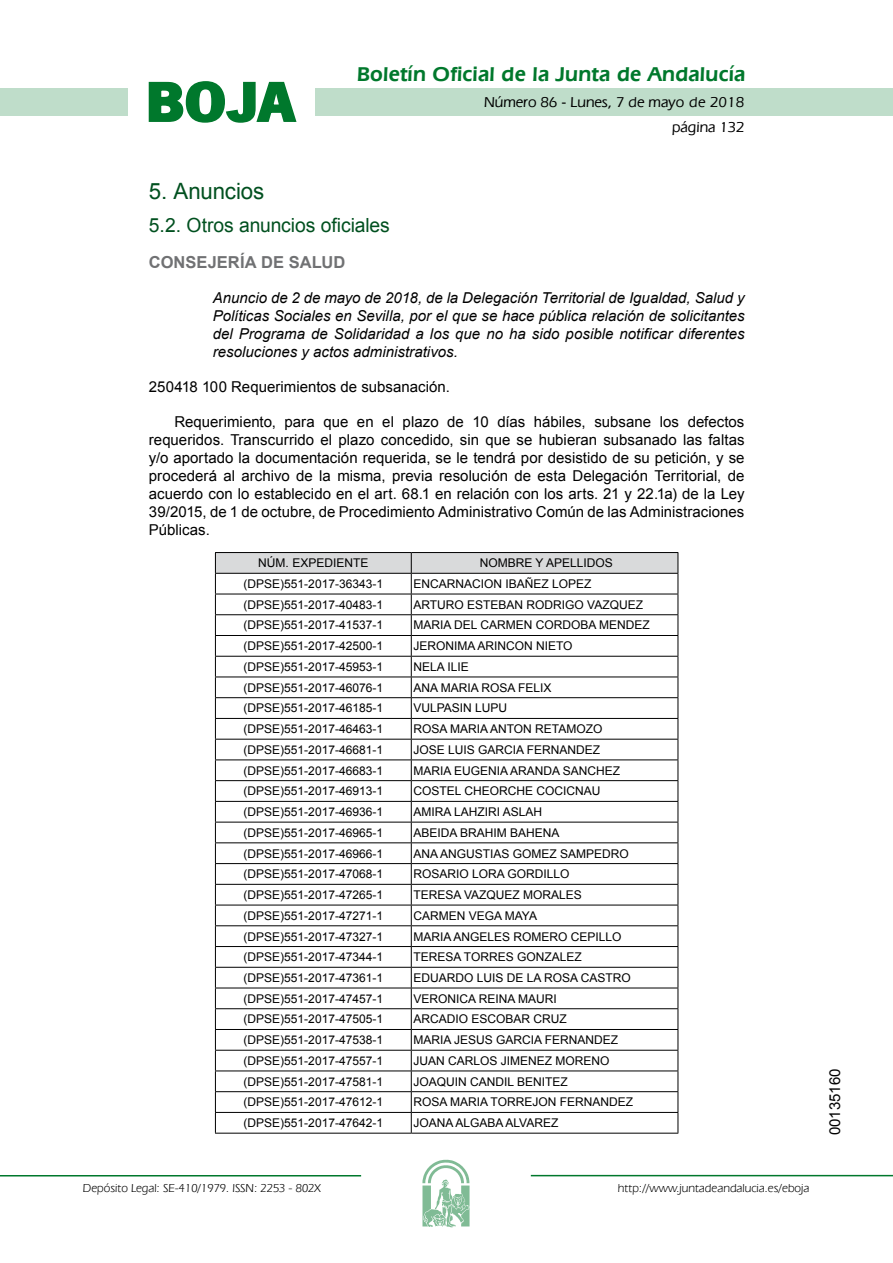
<style>
.page{position:relative;width:893px;height:1263px;background:#fff}
.page>*{position:absolute;margin:0;border:0;box-sizing:border-box;transform-origin:0 0}
.t1{font:700 57.75px "News Got T";color:#00782c;scale:1.14 1}
.t2{font:22.5px "Arial";letter-spacing:-.005em;color:#00501f}
.t3{font:600 21px "Eras IT Cby BT";letter-spacing:.01em;color:#00782c}
.t4{font:19.5px "Arial";letter-spacing:-.005em;color:#00501f}
.t5{font:700 16.5px "Arial";letter-spacing:.005em;color:#707173}
.t6{font:15px/18px "Arial";color:#000;text-align:justify}
.t7{font:italic 15px/18px "Arial";color:#000;text-align:justify}
.t8{font:500 15px/24.5px "Eras IT Cby BT";color:#000;text-align:right}
.t9{font:12px "Arial";color:#000}
.t10{font:12px "Eras IT Cby BT";color:#000}
</style>
<div class="page">
<div style="left:315px;top:88px;width:577px;height:28px;background:#bfddca"></div>
<div style="left:0;top:88px;width:128px;height:28px;background:#bfddca"></div>
<hr style="left:0;top:1175px;width:361px;height:2px;background:#00782c">
<svg style="left:422px;top:1159px;width:47px;height:68px"></svg>
<hr style="left:531px;top:1175px;width:361px;height:1px;background:#00782c">
<svg style="left:148px;top:81px;width:149px;height:42px"></svg>
<hr style="left:215px;top:552px;width:196px;height:1px;background:#000">
<hr style="left:411px;top:552px;width:267px;height:1px;background:#000">
<svg style="left:215px;top:553px;width:463px;height:580px"></svg>
<hr style="left:215px;top:1133px;width:196px;height:1px;background:#000">
<hr style="left:411px;top:1133px;width:267px;height:1px;background:#000">
<h1 class="t1" style="left:145px;top:68px;width:133px">BOJA</h1>
<h3 class="t3" style="left:357px;top:62px;width:390px">Boletín Oficial de la Junta de Andalucía</h3>
<p class="t8" style="left:484px;top:90px;width:262px">Número 86 - Lunes, 7 de mayo de 2018 página 132</p>
<h2 class="t2" style="left:149px;top:177px;width:117px">5. Anuncios</h2>
<h3 class="t4" style="left:149px;top:212px;width:242px">5.2. Otros anuncios oficiales</h3>
<h3 class="t5" style="left:149px;top:251px;width:198px">CONSEJERÍA DE SALUD</h3>
<p class="t7" style="left:213px;top:289px;width:533px">Anuncio de 2 de mayo de 2018, de la Delegación Territorial de Igualdad, Salud y Políticas Sociales en Sevilla, por el que se hace pública relación de solicitantes del Programa de Solidaridad a los que no ha sido posible notificar diferentes resoluciones y actos administrativos.</p>
<p class="t6" style="left:149px;top:378px;width:302px">250418 100 Requerimientos de subsanación.</p>
<p class="t6" style="left:149px;top:413px;width:597px;text-indent:26px">Requerimiento, para que en el plazo de 10 días hábiles, subsane los defectos requeridos. Transcurrido el plazo concedido, sin que se hubieran subsanado las faltas y/o aportado la documentación requerida, se le tendrá por desistido de su petición, y se procederá al archivo de la misma, previa resolución de esta Delegación Territorial, de acuerdo con lo establecido en el art. 68.1 en relación con los arts. 21 y 22.1a) de la Ley 39/2015, de 1 de octubre, de Procedimiento Administrativo Común de las Administraciones Públicas.</p>
<p class="t9" style="left:258px;top:555px;width:112px">NÚM. EXPEDIENTE</p>
<p class="t9" style="left:480px;top:555px;width:134px">NOMBRE Y APELLIDOS</p>
<p class="t9" style="left:243px;top:576px;width:141px">(DPSE)551-2017-36343-1</p>
<p class="t9" style="left:413px;top:576px;width:180px">ENCARNACION IBAÑEZ LOPEZ</p>
<p class="t9" style="left:243px;top:597px;width:141px">(DPSE)551-2017-40483-1</p>
<p class="t9" style="left:413px;top:597px;width:231px">ARTURO ESTEBAN RODRIGO VAZQUEZ</p>
<p class="t9" style="left:243px;top:617px;width:141px">(DPSE)551-2017-41537-1</p>
<p class="t9" style="left:413px;top:617px;width:238px">MARIA DEL CARMEN CORDOBA MENDEZ</p>
<p class="t9" style="left:243px;top:638px;width:141px">(DPSE)551-2017-42500-1</p>
<p class="t9" style="left:413px;top:638px;width:161px">JERONIMA ARINCON NIETO</p>
<p class="t9" style="left:243px;top:659px;width:141px">(DPSE)551-2017-45953-1</p>
<p class="t9" style="left:413px;top:659px;width:57px">NELA ILIE</p>
<p class="t9" style="left:243px;top:680px;width:141px">(DPSE)551-2017-46076-1</p>
<p class="t9" style="left:413px;top:680px;width:140px">ANA MARIA ROSA FELIX</p>
<p class="t9" style="left:243px;top:700px;width:141px">(DPSE)551-2017-46185-1</p>
<p class="t9" style="left:413px;top:700px;width:95px">VULPASIN LUPU</p>
<p class="t9" style="left:243px;top:721px;width:141px">(DPSE)551-2017-46463-1</p>
<p class="t9" style="left:413px;top:721px;width:190px">ROSA MARIA ANTON RETAMOZO</p>
<p class="t9" style="left:243px;top:742px;width:141px">(DPSE)551-2017-46681-1</p>
<p class="t9" style="left:413px;top:742px;width:188px">JOSE LUIS GARCIA FERNANDEZ</p>
<p class="t9" style="left:243px;top:763px;width:141px">(DPSE)551-2017-46683-1</p>
<p class="t9" style="left:413px;top:763px;width:208px">MARIA EUGENIA ARANDA SANCHEZ</p>
<p class="t9" style="left:243px;top:783px;width:141px">(DPSE)551-2017-46913-1</p>
<p class="t9" style="left:413px;top:783px;width:188px">COSTEL CHEORCHE COCICNAU</p>
<p class="t9" style="left:243px;top:804px;width:141px">(DPSE)551-2017-46936-1</p>
<p class="t9" style="left:413px;top:804px;width:130px">AMIRA LAHZIRI ASLAH</p>
<p class="t9" style="left:243px;top:825px;width:141px">(DPSE)551-2017-46965-1</p>
<p class="t9" style="left:413px;top:825px;width:148px">ABEIDA BRAHIM BAHENA</p>
<p class="t9" style="left:243px;top:846px;width:141px">(DPSE)551-2017-46966-1</p>
<p class="t9" style="left:413px;top:846px;width:217px">ANA ANGUSTIAS GOMEZ SAMPEDRO</p>
<p class="t9" style="left:243px;top:866px;width:141px">(DPSE)551-2017-47068-1</p>
<p class="t9" style="left:413px;top:866px;width:158px">ROSARIO LORA GORDILLO</p>
<p class="t9" style="left:243px;top:887px;width:141px">(DPSE)551-2017-47265-1</p>
<p class="t9" style="left:413px;top:887px;width:170px">TERESA VAZQUEZ MORALES</p>
<p class="t9" style="left:243px;top:908px;width:141px">(DPSE)551-2017-47271-1</p>
<p class="t9" style="left:413px;top:908px;width:125px">CARMEN VEGA MAYA</p>
<p class="t9" style="left:243px;top:928px;width:141px">(DPSE)551-2017-47327-1</p>
<p class="t9" style="left:413px;top:928px;width:210px">MARIA ANGELES ROMERO CEPILLO</p>
<p class="t9" style="left:243px;top:949px;width:141px">(DPSE)551-2017-47344-1</p>
<p class="t9" style="left:413px;top:949px;width:170px">TERESA TORRES GONZALEZ</p>
<p class="t9" style="left:243px;top:970px;width:141px">(DPSE)551-2017-47361-1</p>
<p class="t9" style="left:413px;top:970px;width:219px">EDUARDO LUIS DE LA ROSA CASTRO</p>
<p class="t9" style="left:243px;top:991px;width:141px">(DPSE)551-2017-47457-1</p>
<p class="t9" style="left:413px;top:991px;width:145px">VERONICA REINA MAURI</p>
<p class="t9" style="left:243px;top:1011px;width:141px">(DPSE)551-2017-47505-1</p>
<p class="t9" style="left:413px;top:1011px;width:155px">ARCADIO ESCOBAR CRUZ</p>
<p class="t9" style="left:243px;top:1032px;width:141px">(DPSE)551-2017-47538-1</p>
<p class="t9" style="left:413px;top:1032px;width:206px">MARIA JESUS GARCIA FERNANDEZ</p>
<p class="t9" style="left:243px;top:1053px;width:141px">(DPSE)551-2017-47557-1</p>
<p class="t9" style="left:413px;top:1053px;width:198px">JUAN CARLOS JIMENEZ MORENO</p>
<p class="t9" style="left:243px;top:1074px;width:141px">(DPSE)551-2017-47581-1</p>
<p class="t9" style="left:413px;top:1074px;width:156px">JOAQUIN CANDIL BENITEZ</p>
<p class="t9" style="left:243px;top:1094px;width:141px">(DPSE)551-2017-47612-1</p>
<p class="t9" style="left:413px;top:1094px;width:221px">ROSA MARIA TORREJON FERNANDEZ</p>
<p class="t9" style="left:243px;top:1115px;width:141px">(DPSE)551-2017-47642-1</p>
<p class="t9" style="left:413px;top:1115px;width:146px">JOANA ALGABA ALVAREZ</p>
<p class="t10" style="left:83px;top:1181px;width:239px">Depósito Legal: SE-410/1979. ISSN: 2253 - 802X</p>
<p class="t10" style="left:618px;top:1181px;width:193px">http://www.juntadeandalucia.es/eboja</p>
<p class="t6" style="left:826px;top:1135px;width:68px;rotate:-90deg">00135160</p>
</div>
